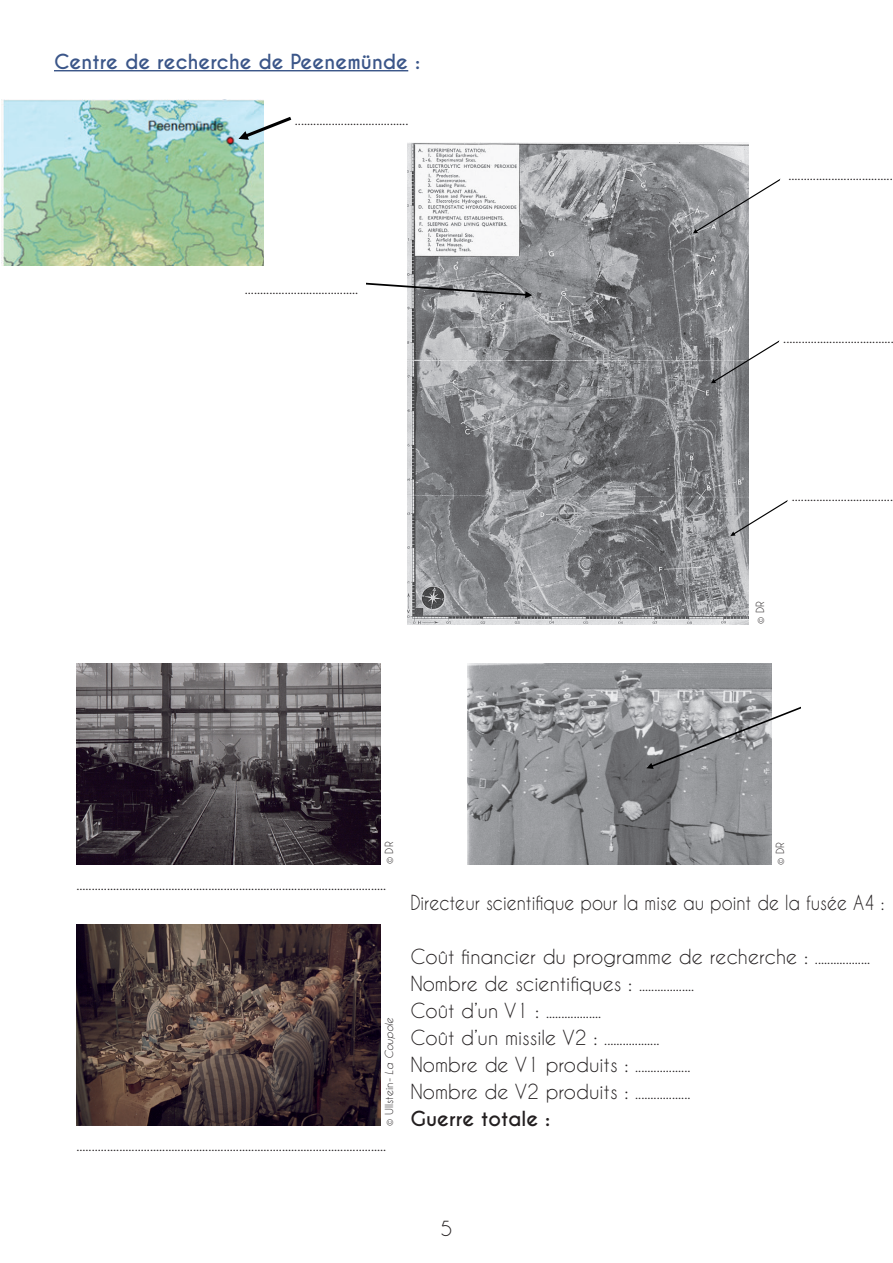
<style>
.page{position:relative;width:893px;height:1263px;background:#fff}
.page>*{position:absolute;margin:0;border:0;box-sizing:border-box;transform-origin:0 0}
.t1{font:19.5px/27px "Caviar Dreams";color:#231f20}
.t2{font:19.5px "Caviar Dreams";color:#231f20;scale:.9 1}
.t3{font:700 19.5px "Caviar Dreams";color:#3b5689}
.t4{font:16.5px "Caviar Dreams";color:#231f20}
.t5{font:10.5px "Caviar Dreams";color:#231f20}
.s1{font-style:italic}
.s2{font-size:16.5px}
.s3{font-size:19.5px}
.s4{font-weight:700}
</style>
<div class="page">
<hr style="left:54px;top:70px;width:354px;height:1px;background:#3b5689">
<img style="left:76px;top:664px;width:304px;height:200px">
<img style="left:468px;top:664px;width:304px;height:200px">
<img style="left:76px;top:925px;width:304px;height:200px">
<svg style="left:646px;top:680px;width:154px;height:89px"></svg>
<img style="left:1px;top:100px;width:263px;height:166px">
<svg style="left:238px;top:114px;width:54px;height:26px"></svg>
<img style="left:408px;top:143px;width:340px;height:481px">
<svg style="left:693px;top:142px;width:88px;height:111px"></svg>
<svg style="left:711px;top:268px;width:69px;height:131px"></svg>
<svg style="left:730px;top:420px;width:58px;height:130px"></svg>
<svg style="left:367px;top:266px;width:165px;height:32px"></svg>
<p class="t3" style="left:54px;top:50px;width:368px">Centre de recherche de Peenemünde :</p>
<p class="t4" style="left:295px;top:109px;width:115px">.....................................</p>
<p class="t4" style="left:245px;top:278px;width:115px">.....................................</p>
<p class="t4" style="left:788px;top:164px;width:106px">..................................</p>
<p class="t4" style="left:783px;top:327px;width:112px">....................................</p>
<p class="t4" style="left:792px;top:484px;width:103px">.................................</p>
<p class="t5" style="left:754px;top:624px;width:24px;rotate:-90deg">© DR</p>
<p class="t5" style="left:383px;top:864px;width:24px;rotate:-90deg">© DR</p>
<p class="t5" style="left:774px;top:865px;width:24px;rotate:-90deg">© DR</p>
<p class="t4" style="left:76px;top:874px;width:311px">.....................................................................................................</p>
<p class="t5" style="left:383px;top:1125px;width:110px;rotate:-90deg">© Ullstein- <span class="s1">La Coupole</span></p>
<p class="t4" style="left:76px;top:1135px;width:311px">.....................................................................................................</p>
<p class="t2" style="left:410px;top:891px;width:528px">Directeur scientifique pour la mise au point de la fusée A4 :</p>
<p class="t1" style="left:410px;top:942px;width:461px">Coût financier du programme de recherche : <span class="s2">..................<br></span>Nombre de scientifiques : <span class="s2">..................</span></p>
<p class="t4" style="left:410px;top:1002px;width:192px"><span class="s3">Coût d’un V1 :</span> ..................</p>
<p class="t1" style="left:410px;top:1023px;width:282px">Coût d’un missile V2 : <span class="s2">..................<br></span>Nombre de V1 produits : <span class="s2">..................<br></span>Nombre de V2 produits : <span class="s2">..................<br></span><span class="s4">Guerre totale :</span></p>
<p class="t1" style="left:441px;top:1214px;width:13px">5</p>
</div>
